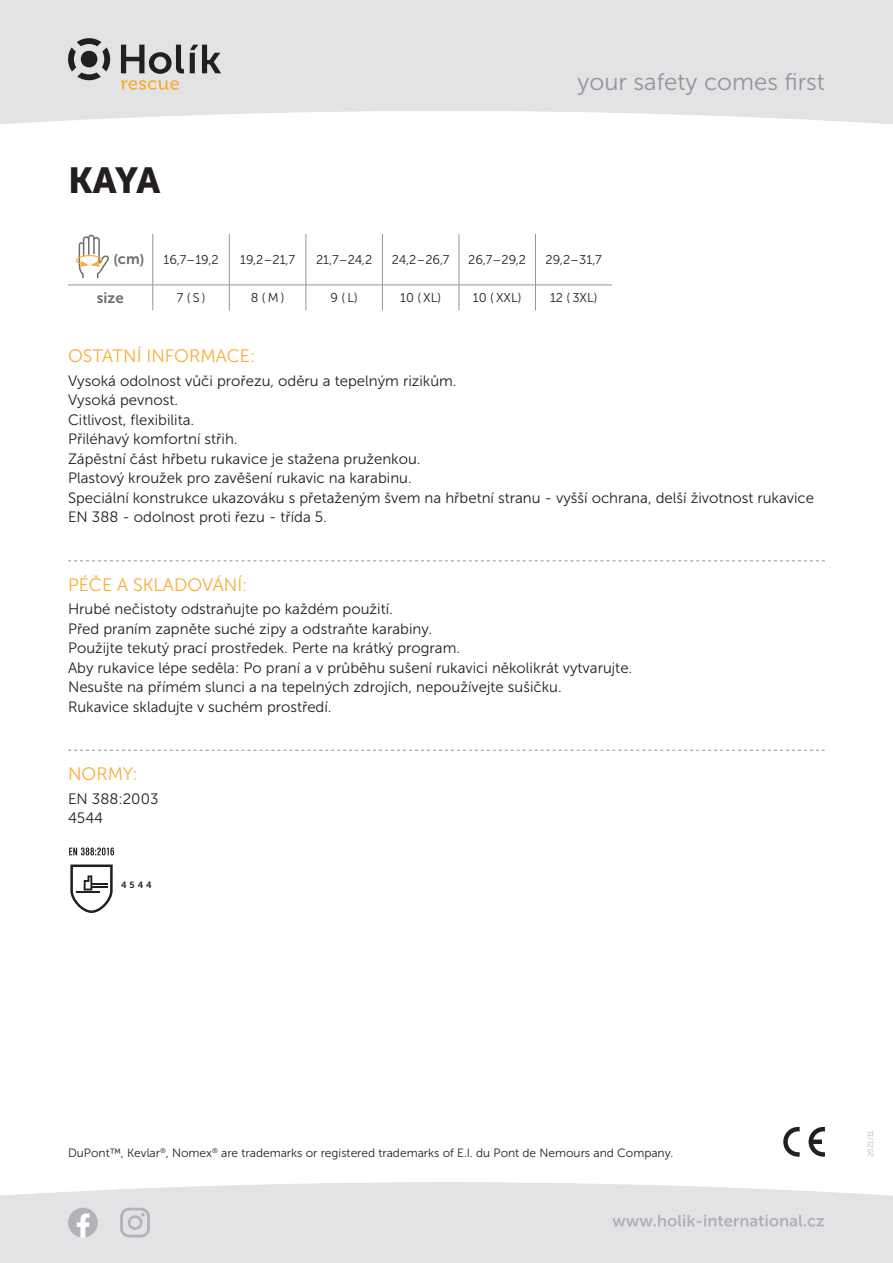
<style>
.page{position:relative;width:893px;height:1263px;background:#fff}
.page>*{position:absolute;margin:0;border:0;box-sizing:border-box;transform-origin:0 0}
.RODINA_HESDLINE_2__s{font:36px "Museo Sans 900";color:#231f20}
.t1{font:24px "Museo Sans 300";color:#939598}
.Nadpisek{font:18px "Museo Sans 300";color:#fbac33}
.Texty_2__strana{font:15px "Museo Sans 300";color:#231f20}
.Tabulka_Prvni_sloupe{font:15px "Museo Sans 700";color:#6c6d70}
.Tabulka_Stred{font:12.75px "Museo Sans 300";color:#231f20}
.Vice_info_na_webu{font:12px "Museo Sans 300";color:#231f20}
.Rukavice_Norma_Pikto{font:9px "Museo Sans 700";color:#231f20}
.t2{font:7.5px "Museo Sans 300";color:#b2b3b7}
</style>
<div class="page">
<svg style="left:121px;top:45px;width:63px;height:29px;background:#919092"></svg>
<svg style="left:190px;top:45px;width:31px;height:28px"></svg>
<svg style="left:68px;top:38px;width:42px;height:42px;background:#959495"></svg>
<svg style="left:121px;top:80px;width:58px;height:10px"></svg>
<hr style="left:153px;top:234px;width:1px;height:51px;background:#939598">
<hr style="left:229px;top:234px;width:1px;height:51px;background:#939598">
<hr style="left:306px;top:234px;width:1px;height:51px;background:#939598">
<hr style="left:382px;top:234px;width:1px;height:51px;background:#939598">
<hr style="left:459px;top:234px;width:1px;height:51px;background:#939598">
<hr style="left:535px;top:234px;width:1px;height:51px;background:#939598">
<hr style="left:68px;top:285px;width:85px;height:1px;background:#939598">
<hr style="left:153px;top:285px;width:76px;height:1px;background:#939598">
<svg style="left:153px;top:285px;width:1px;height:25px"></svg>
<hr style="left:229px;top:285px;width:77px;height:1px;background:#939598">
<svg style="left:229px;top:285px;width:1px;height:25px"></svg>
<hr style="left:306px;top:285px;width:76px;height:1px;background:#939598">
<svg style="left:306px;top:285px;width:1px;height:25px"></svg>
<hr style="left:382px;top:285px;width:77px;height:1px;background:#939598">
<svg style="left:382px;top:285px;width:1px;height:25px"></svg>
<hr style="left:459px;top:285px;width:76px;height:1px;background:#939598">
<svg style="left:459px;top:285px;width:1px;height:25px"></svg>
<hr style="left:535px;top:285px;width:77px;height:1px;background:#939598">
<svg style="left:535px;top:286px;width:1px;height:24px"></svg>
<svg style="left:76px;top:235px;width:33px;height:43px"></svg>
<svg style="left:783px;top:1127px;width:17px;height:30px"></svg>
<svg style="left:809px;top:1127px;width:16px;height:30px"></svg>
<svg style="left:68px;top:1208px;width:30px;height:29px"></svg>
<svg style="left:120px;top:1208px;width:30px;height:29px"></svg>
<svg style="left:612px;top:1215px;width:212px;height:12px;background:#d1d2d4"></svg>
<svg style="left:68px;top:560px;width:757px;height:1px"></svg>
<svg style="left:68px;top:750px;width:757px;height:1px"></svg>
<svg style="left:69px;top:847px;width:45px;height:8px"></svg>
<svg style="left:70px;top:864px;width:43px;height:49px"></svg>
<p class="RODINA_HESDLINE_2__s" style="left:68px;top:160px;width:94px">KAYA</p>
<h2 class="t1" style="left:578px;top:69px;width:249px">your safety comes first</h2>
<p class="Tabulka_Prvni_sloupe" style="left:113px;top:251px;width:33px">(cm)</p>
<p class="Tabulka_Stred" style="left:163px;top:253px;width:57px">16,7–19,2</p>
<p class="Tabulka_Stred" style="left:240px;top:253px;width:57px">19,2–21,7</p>
<p class="Tabulka_Stred" style="left:316px;top:253px;width:58px">21,7–24,2</p>
<p class="Tabulka_Stred" style="left:392px;top:253px;width:59px">24,2–26,7</p>
<p class="Tabulka_Stred" style="left:468px;top:253px;width:59px">26,7–29,2</p>
<p class="Tabulka_Stred" style="left:546px;top:253px;width:58px">29,2–31,7</p>
<p class="Tabulka_Prvni_sloupe" style="left:97px;top:290px;width:28px">size</p>
<p class="Tabulka_Stred" style="left:177px;top:291px;width:30px">7 (S)</p>
<p class="Tabulka_Stred" style="left:251px;top:291px;width:35px">8 (M)</p>
<p class="Tabulka_Stred" style="left:330px;top:291px;width:29px">9 (L )</p>
<p class="Tabulka_Stred" style="left:400px;top:291px;width:43px">10 ( XL )</p>
<p class="Tabulka_Stred" style="left:473px;top:291px;width:50px">10 ( XXL )</p>
<p class="Tabulka_Stred" style="left:550px;top:291px;width:49px">12 ( 3XL )</p>
<p class="Nadpisek" style="left:68px;top:346px;width:189px">OSTATNÍ INFORMACE:</p>
<p class="Texty_2__strana" style="left:68px;top:373px;width:390px">Vysoká odolnost vůči prořezu, oděru a tepelným rizikům.</p>
<p class="Texty_2__strana" style="left:68px;top:392px;width:112px">Vysoká pevnost.</p>
<p class="Texty_2__strana" style="left:68px;top:412px;width:128px">Citlivost, flexibilita.</p>
<p class="Texty_2__strana" style="left:68px;top:431px;width:171px">Přiléhavý komfortní střih.</p>
<p class="Texty_2__strana" style="left:68px;top:451px;width:354px">Zápěstní část hřbetu rukavice je stažena pruženkou.</p>
<p class="Texty_2__strana" style="left:68px;top:470px;width:345px">Plastový kroužek pro zavěšení rukavic na karabinu.</p>
<p class="Texty_2__strana" style="left:68px;top:490px;width:747px">Speciální konstrukce ukazováku s přetaženým švem na hřbetní stranu - vyšší ochrana, delší životnost rukavice</p>
<p class="Texty_2__strana" style="left:68px;top:509px;width:260px">EN 388 - odolnost proti řezu - třída 5.</p>
<p class="Nadpisek" style="left:68px;top:575px;width:181px">PÉČE A SKLADOVÁNÍ:</p>
<p class="Texty_2__strana" style="left:68px;top:601px;width:326px">Hrubé nečistoty odstraňujte po každém použití.</p>
<p class="Texty_2__strana" style="left:68px;top:621px;width:366px">Před praním zapněte suché zipy a odstraňte karabiny.</p>
<p class="Texty_2__strana" style="left:68px;top:640px;width:394px">Použijte tekutý prací prostředek. Perte na krátký program.</p>
<p class="Texty_2__strana" style="left:68px;top:660px;width:566px">Aby rukavice lépe seděla: Po praní a v průběhu sušení rukavici několikrát vytvarujte.</p>
<p class="Texty_2__strana" style="left:68px;top:679px;width:495px">Nesušte na přímém slunci a na tepelných zdrojích, nepoužívejte sušičku.</p>
<p class="Texty_2__strana" style="left:68px;top:699px;width:265px">Rukavice skladujte v suchém prostředí.</p>
<p class="Nadpisek" style="left:68px;top:764px;width:71px">NORMY:</p>
<p class="Texty_2__strana" style="left:68px;top:790px;width:92px">EN 388:2003</p>
<p class="Texty_2__strana" style="left:68px;top:810px;width:37px">4544</p>
<p class="Rukavice_Norma_Pikto" style="left:121px;top:880px;width:32px">4544</p>
<p class="Vice_info_na_webu" style="left:68px;top:1146px;width:607px">DuPont™, Kevlar<sup>®</sup>, Nomex<sup>®</sup> are trademarks or registered trademarks of E.I. du Pont de Nemours and Company.</p>
<p class="t2" style="left:866px;top:1157px;width:28px;rotate:-90deg">2021/11</p>
</div>
